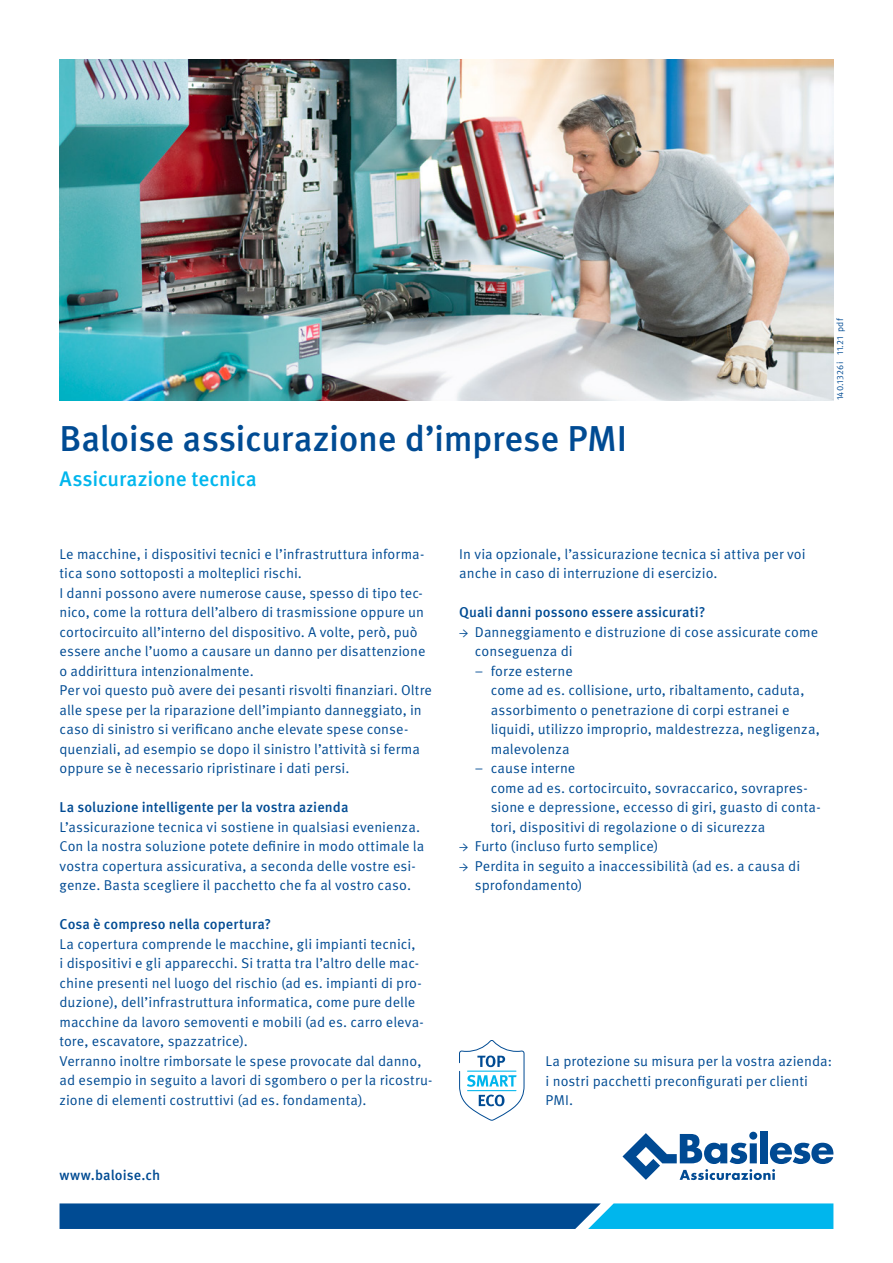
<style>
.page{position:relative;width:893px;height:1263px;background:#fff}
.page>*{position:absolute;margin:0;border:0;box-sizing:border-box;transform-origin:0 0}
.t1{font:500 36px "Meta Pro";letter-spacing:-.01em;color:#004b93}
.t2{font:500 21px "Meta Pro";letter-spacing:-.01em;color:#00b6ed}
.t3{font:14.25px/19.5px "Meta Pro Norm";letter-spacing:.005em;color:#004b93}
.t4{font:500 14.25px "Meta Pro";letter-spacing:.005em;color:#004b93}
.t5{font:9px "Meta Pro Norm";letter-spacing:.025em;color:#004b93}
.s1{font-family:"Minion Pro";font-weight:600}
</style>
<div class="page">
<div style="left:760px;top:1131px;width:7px;height:32px;background:#004a93"></div>
<svg style="left:622px;top:1132px;width:211px;height:48px"></svg>
<svg style="left:60px;top:1203px;width:773px;height:26px;background:#0870b1"></svg>
<svg style="left:459px;top:1040px;width:65px;height:80px"></svg>
<hr style="left:468px;top:1070px;width:48px;height:2px;background:#00b6ed">
<hr style="left:468px;top:1090px;width:48px;height:1px;background:#00b6ed">
<img style="left:60px;top:60px;width:773px;height:340px">
<h1 class="t1" style="left:60px;top:410px;width:569px">Baloise assicurazione d’imprese PMI</h1>
<h2 class="t2" style="left:60px;top:462px;width:199px">Assicurazione tecnica</h2>
<p class="t5" style="left:833px;top:400px;width:83px;rotate:-90deg">140.1326i 11.21 pdf</p>
<p class="t3" style="left:60px;top:543px;width:374px">Le macchine, i dispositivi tecnici e l’infrastruttura informa&shy;tica sono sottoposti a molteplici rischi.<br>I danni possono avere numerose cause, spesso di tipo tec&shy;nico, come la rottura dell’albero di trasmissione oppure un cortocircuito all’interno del dispositivo. A volte, però, può essere anche l’uomo a causare un danno per disattenzione o addirittura intenzionalmente.<br>Per voi questo può avere dei pesanti risvolti finanziari. Oltre alle spese per la riparazione dell’impianto danneggiato, in caso di sinistro si verificano anche elevate spese conse&shy;quenziali, ad esempio se dopo il sinistro l’attività si ferma oppure se è necessario ripristinare i dati persi.</p>
<p class="t4" style="left:60px;top:796px;width:290px">La soluzione intelligente per la vostra azienda</p>
<p class="t3" style="left:60px;top:816px;width:366px">L’assicurazione tecnica vi sostiene in qualsiasi evenienza.<br>Con la nostra soluzione potete definire in modo ottimale la vostra copertura assicurativa, a seconda delle vostre esi&shy;genze. Basta scegliere il pacchetto che fa al vostro caso.</p>
<p class="t4" style="left:60px;top:913px;width:213px">Cosa è compreso nella copertura?</p>
<p class="t3" style="left:60px;top:933px;width:374px">La copertura comprende le macchine, gli impianti tecnici,<br>i dispositivi e gli apparecchi. Si tratta tra l’altro delle mac&shy;chine presenti nel luogo del rischio (ad es. impianti di pro&shy;duzione), dell’infrastruttura informatica, come pure delle macchine da lavoro semoventi e mobili (ad es. carro eleva&shy;tore, escavatore, spazzatrice).<br>Verranno inoltre rimborsate le spese provocate dal danno, ad esempio in seguito a lavori di sgombero o per la ricostru&shy;zione di elementi costruttivi (ad es. fondamenta).</p>
<p class="t4" style="left:60px;top:1164px;width:102px">www.baloise.ch</p>
<p class="t3" style="left:459px;top:543px;width:348px">In via opzionale, l’assicurazione tecnica si attiva per voi anche in caso di interruzione di esercizio.</p>
<p class="t4" style="left:459px;top:601px;width:248px">Quali danni possono essere assicurati?</p>
<p class="t3" style="left:475px;top:621px;width:345px;text-indent:-16px"><span class="s1">→</span> Danneggiamento e distruzione di cose assicurate come conseguenza di</p>
<p class="t3" style="left:491px;top:660px;width:331px;text-indent:-16px">– forze esterne<br>come ad es. collisione, urto, ribaltamento, caduta, assorbimento o penetrazione di corpi estranei e liquidi, utilizzo improprio, maldestrezza, negligenza, malevolenza</p>
<p class="t3" style="left:491px;top:758px;width:331px;text-indent:-16px">– cause interne<br>come ad es. cortocircuito, sovraccarico, sovrapres&shy;sione e depressione, eccesso di giri, guasto di conta&shy;tori, dispositivi di regolazione o di sicurezza</p>
<p class="t3" style="left:459px;top:836px;width:201px"><span class="s1">→</span> Furto (incluso furto semplice)</p>
<p class="t3" style="left:475px;top:855px;width:327px;text-indent:-16px"><span class="s1">→</span> Perdita in seguito a inaccessibilità (ad es. a causa di sprofondamento)</p>
<p class="t3" style="left:546px;top:1050px;width:288px">La protezione su misura per la vostra azienda: i nostri pacchetti preconfigurati per clienti<br>PMI.</p>
</div>
